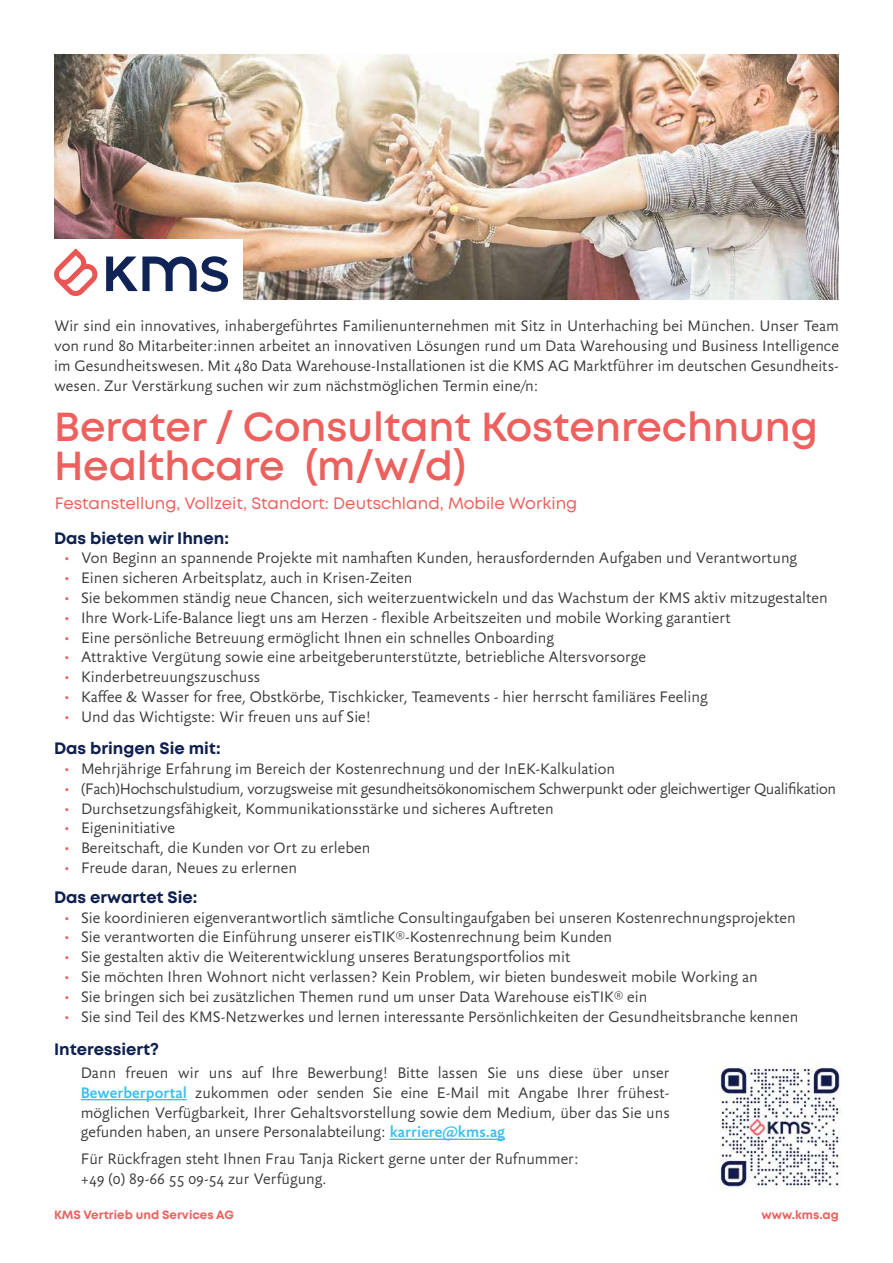
<style>
.page{position:relative;width:893px;height:1263px;background:#fff}
.page>*{position:absolute;margin:0;border:0;box-sizing:border-box;transform-origin:0 0}
.t1{font:600 40.5px/39px "Mont";color:#ec615e}
.t2{font:300 16.5px/19.8px "Yoga Sans Pro";color:#3b3837;text-align:justify}
.t3{font:300 16.5px "Yoga Sans Pro";letter-spacing:-.02em;color:#3b3837}
.t4{font:700 16.5px "Mont";color:#0e2050}
.t5{font:16.5px "Mont";color:#ec615e}
.t6{font:700 12px "Mont";color:#ec615e}
.s1{font-family:"The Sans";font-size:15px;color:#ec615e}
.s2{font-weight:500;color:#3abff0}
</style>
<div class="page">
<img style="left:54px;top:54px;width:785px;height:246px">
<hr style="left:81px;top:1099px;width:106px;height:1px;background:#3abff0">
<hr style="left:390px;top:1138px;width:115px;height:2px;background:#3abff0">
<div style="left:41px;top:240px;width:202px;height:79px;background:#fff"></div>
<svg style="left:54px;top:248px;width:43px;height:48px"></svg>
<svg style="left:106px;top:256px;width:122px;height:36px"></svg>
<img style="left:719px;top:1065px;width:123px;height:124px">
<p class="t2" style="left:54px;top:316px;width:786px">Wir sind ein innovatives, inhabergeführtes Familienunternehmen mit Sitz in Unterhaching bei München. Unser Team von rund 80 Mitarbeiter:innen arbeitet an innovativen Lösungen rund um Data Warehousing und Business Intelligence im Gesundheitswesen. Mit 480 Data Warehouse-Installationen ist die KMS AG Marktführer im deutschen Gesundheits&shy;wesen. Zur Verstärkung suchen wir zum nächstmöglichen Termin eine/n:</p>
<h1 class="t1" style="left:54px;top:407px;width:765px">Berater / Consultant Kostenrechnung<br>Healthcare (m/w/d)</h1>
<p class="t5" style="left:55px;top:493px;width:524px">Festanstellung, Vollzeit, Standort: Deutschland, Mobile Working</p>
<p class="t4" style="left:54px;top:527px;width:177px">Das bieten wir Ihnen:</p>
<p class="t2" style="left:64px;top:548px;width:735px"><span class="s1">•</span> Von Beginn an spannende Projekte mit namhaften Kunden, herausfordernden Aufgaben und Verantwortung</p>
<p class="t2" style="left:64px;top:568px;width:350px"><span class="s1">•</span> Einen sicheren Arbeitsplatz, auch in Krisen-Zeiten</p>
<p class="t2" style="left:64px;top:588px;width:765px"><span class="s1">•</span> Sie bekommen ständig neue Chancen, sich weiterzuentwickeln und das Wachstum der KMS aktiv mitzugestalten</p>
<p class="t2" style="left:64px;top:607px;width:668px"><span class="s1">•</span> Ihre Work-Life-Balance liegt uns am Herzen - flexible Arbeitszeiten und mobile Working garantiert</p>
<p class="t2" style="left:64px;top:627px;width:492px"><span class="s1">•</span> Eine persönliche Betreuung ermöglicht Ihnen ein schnelles Onboarding</p>
<p class="t2" style="left:64px;top:647px;width:584px"><span class="s1">•</span> Attraktive Vergütung sowie eine arbeitgeberunterstützte, betriebliche Altersvorsorge</p>
<p class="t2" style="left:64px;top:667px;width:198px"><span class="s1">•</span> Kinderbetreuungszuschuss</p>
<p class="t2" style="left:64px;top:687px;width:645px"><span class="s1">•</span> Kaffee &amp; Wasser for free, Obstkörbe, Tischkicker, Teamevents - hier herrscht familiäres Feeling</p>
<p class="t2" style="left:64px;top:706px;width:309px"><span class="s1">•</span> Und das Wichtigste: Wir freuen uns auf Sie!</p>
<p class="t4" style="left:54px;top:738px;width:168px">Das bringen Sie mit:</p>
<p class="t2" style="left:64px;top:759px;width:553px"><span class="s1">•</span> Mehrjährige Erfahrung im Bereich der Kostenrechnung und der InEK-Kalkulation</p>
<p class="t3" style="left:64px;top:779px;width:774px"><span class="s1">•</span> (Fach)Hochschulstudium, vorzugsweise mit gesundheitsökonomischem Schwerpunkt oder gleichwertiger Qualifikation</p>
<p class="t2" style="left:64px;top:798px;width:491px"><span class="s1">•</span> Durchsetzungsfähigkeit, Kommunikationsstärke und sicheres Auftreten</p>
<p class="t2" style="left:64px;top:818px;width:113px"><span class="s1">•</span> Eigeninitiative</p>
<p class="t2" style="left:64px;top:838px;width:308px"><span class="s1">•</span> Bereitschaft, die Kunden vor Ort zu erleben</p>
<p class="t2" style="left:64px;top:858px;width:235px"><span class="s1">•</span> Freude daran, Neues zu erlernen</p>
<p class="t4" style="left:54px;top:886px;width:145px">Das erwartet Sie:</p>
<p class="t2" style="left:64px;top:907px;width:733px"><span class="s1">•</span> Sie koordinieren eigenverantwortlich sämtliche Consultingaufgaben bei unseren Kostenrechnungsprojekten</p>
<p class="t2" style="left:64px;top:927px;width:550px"><span class="s1">•</span> Sie verantworten die Einführung unserer eisTIK®-Kostenrechnung beim Kunden</p>
<p class="t2" style="left:64px;top:947px;width:508px"><span class="s1">•</span> Sie gestalten aktiv die Weiterentwicklung unseres Beratungsportfolios mit</p>
<p class="t2" style="left:64px;top:967px;width:695px"><span class="s1">•</span> Sie möchten Ihren Wohnort nicht verlassen? Kein Problem, wir bieten bundesweit mobile Working an</p>
<p class="t2" style="left:64px;top:986px;width:585px"><span class="s1">•</span> Sie bringen sich bei zusätzlichen Themen rund um unser Data Warehouse eisTIK® ein</p>
<p class="t2" style="left:64px;top:1006px;width:736px"><span class="s1">•</span> Sie sind Teil des KMS-Netzwerkes und lernen interessante Persönlichkeiten der Gesundheitsbranche kennen</p>
<p class="t4" style="left:54px;top:1038px;width:107px">Interessiert?</p>
<p class="t2" style="left:81px;top:1063px;width:590px">Dann freuen wir uns auf Ihre Bewerbung! Bitte lassen Sie uns diese über unser <span class="s2">Bewerberportal</span> zukommen oder senden Sie eine E-Mail mit Angabe Ihrer frühest&shy;möglichen Verfügbarkeit, Ihrer Gehaltsvorstellung sowie dem Medium, über das Sie uns gefunden haben, an unsere Personalabteilung: <span class="s2">karriere@kms.ag</span></p>
<p class="t2" style="left:81px;top:1149px;width:499px">Für Rückfragen steht Ihnen Frau Tanja Rickert gerne unter der Rufnummer: +49 (0) 89-66 55 09-54 zur Verfügung.</p>
<p class="t6" style="left:54px;top:1207px;width:182px">KMS Vertrieb und Services AG</p>
<p class="t6" style="left:762px;top:1207px;width:79px">www.kms.ag</p>
</div>
